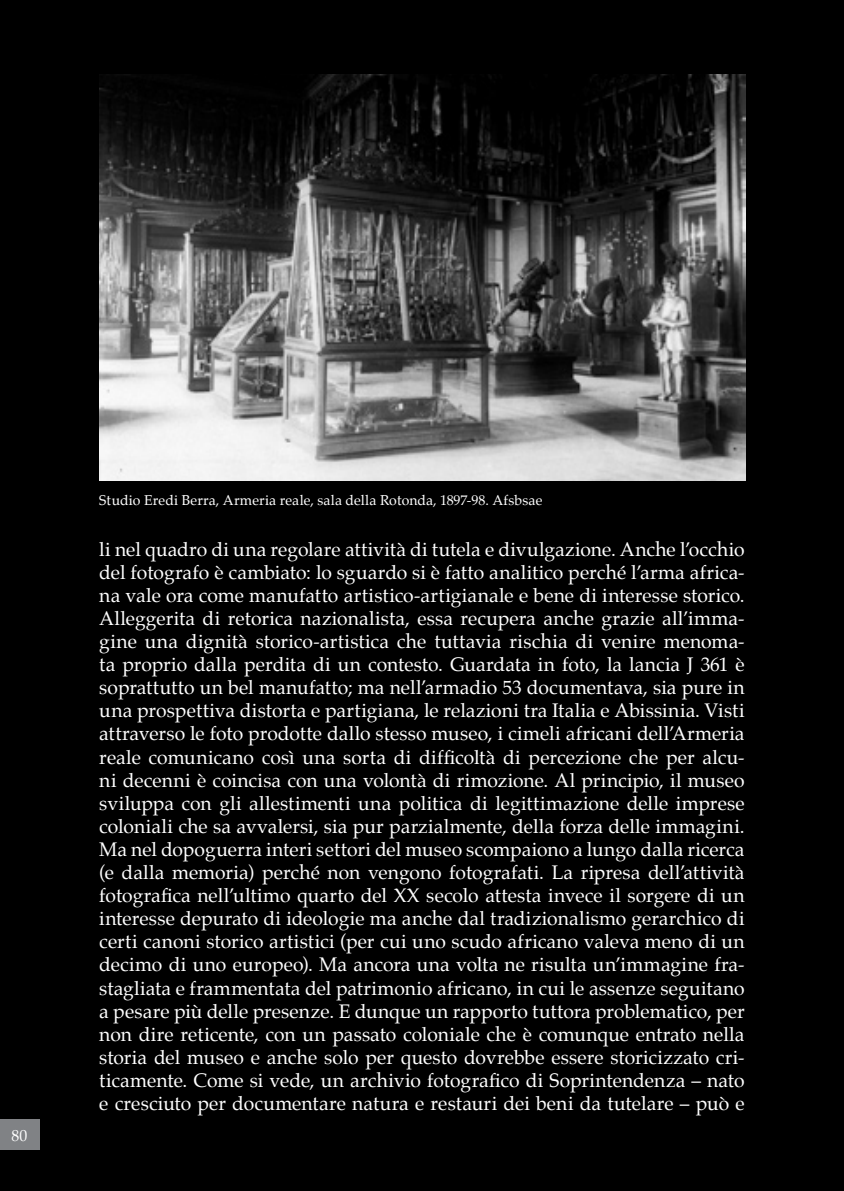
<style>
.page{position:relative;width:844px;height:1191px;background:#fff}
.page>*{position:absolute;margin:0;border:0;box-sizing:border-box;transform-origin:0 0}
.t1{font:19.25px/23.1px "Palatino";letter-spacing:.005em;color:#fff;text-align:justify}
.t2{font:15.75px "Palatino";color:#fff}
.t3{font:14px "Palatino";letter-spacing:.01em;color:#fff}
</style>
<div class="page">
<div style="left:0;top:0;width:843px;height:1191px;background:#000"></div>
<div style="left:0;top:1119px;width:40px;height:31px;background:#808285"></div>
<img style="left:99px;top:74px;width:646px;height:406px">
<p class="t2" style="left:12px;top:1122px;width:17px">80</p>
<p class="t3" style="left:99px;top:488px;width:444px">Studio Eredi Berra, Armeria reale, sala della Rotonda, 1897-98. Afsbsae</p>
<p class="t1" style="left:99px;top:537px;width:647px">li nel quadro di una regolare attività di tutela e divulgazione. Anche l’occhio del fotografo è cambiato: lo sguardo si è fatto analitico perché l’arma africa&shy;na vale ora come manufatto artistico-artigianale e bene di interesse storico.<br>Alleggerita di retorica nazionalista, essa recupera anche grazie all’imma&shy;gine una dignità storico-artistica che tuttavia rischia di venire menoma&shy;ta proprio dalla perdita di un contesto. Guardata in foto, la lancia J 361 è soprattutto un bel manufatto; ma nell’armadio 53 documentava, sia pure in una prospettiva distorta e partigiana, le relazioni tra Italia e Abissinia. Visti attraverso le foto prodotte dallo stesso museo, i cimeli africani dell’Armeria reale comunicano così una sorta di difficoltà di percezione che per alcu&shy;ni decenni è coincisa con una volontà di rimozione. Al principio, il museo sviluppa con gli allestimenti una politica di legittimazione delle imprese coloniali che sa avvalersi, sia pur parzialmente, della forza delle immagini.<br>Ma nel dopoguerra interi settori del museo scompaiono a lungo dalla ricerca (e dalla memoria) perché non vengono fotografati. La ripresa dell’attività fotografica nell’ultimo quarto del XX secolo attesta invece il sorgere di un interesse depurato di ideologie ma anche dal tradizionalismo gerarchico di certi canoni storico artistici (per cui uno scudo africano valeva meno di un decimo di uno europeo). Ma ancora una volta ne risulta un’immagine fra&shy;stagliata e frammentata del patrimonio africano, in cui le assenze seguitano a pesare più delle presenze. E dunque un rapporto tuttora problematico, per non dire reticente, con un passato coloniale che è comunque entrato nella storia del museo e anche solo per questo dovrebbe essere storicizzato cri&shy;ticamente. Come si vede, un archivio fotografico di Soprintendenza – nato e cresciuto per documentare natura e restauri dei beni da tutelare – può e</p>
</div>
